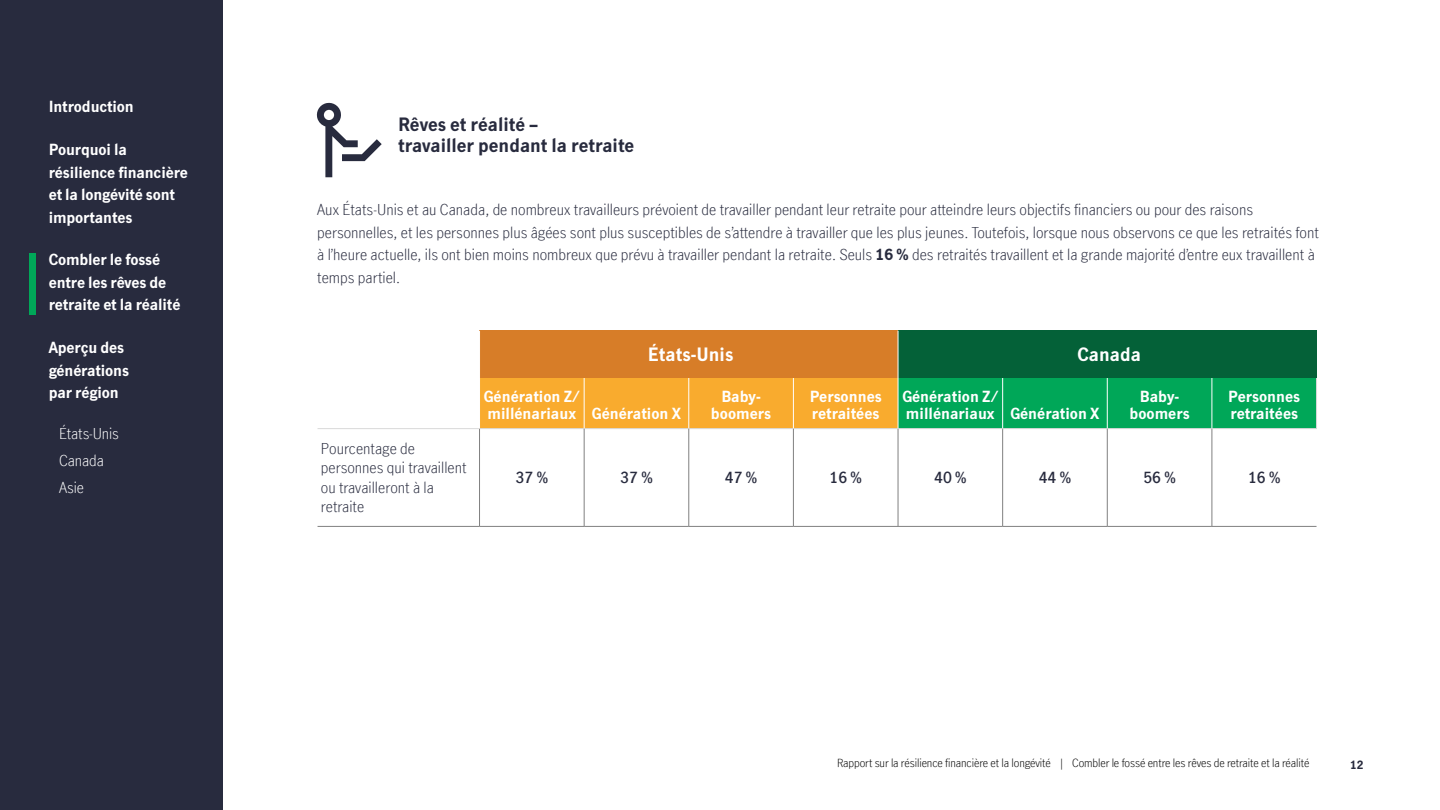
<style>
.page{position:relative;width:1440px;height:810px;background:#fff}
.page>*{position:absolute;margin:0;border:0;box-sizing:border-box;transform-origin:0 0}
.t1{font:700 18px/21px "Manulife JH Sans Optimized";color:#282b3e}
.t2{font:700 18px "Manulife JH Sans Optimized";color:#fff}
.t3{font:300 15px/22.5px "Manulife JH Sans Optimized";color:#282b3e}
.t4{font:700 15px/22.5px "Manulife JH Sans Optimized";letter-spacing:-.01em;color:#fff}
.t5{font:600 15px "Manulife JH Sans Optimized";color:#282b3e}
.t6{font:300 15px/27px "Manulife JH Sans Optimized";letter-spacing:-.01em;color:#fff}
.t7{font:300 11.25px "Manulife JH Sans Optimized";letter-spacing:-.01em;color:#000}
.t8{font:700 11.25px "Manulife JH Sans Optimized";color:#282b3e}
.s1{font-weight:700}
</style>
<div class="page">
<svg style="left:316px;top:102px;width:66px;height:75px"></svg>
<div style="left:480px;top:331px;width:418px;height:47px;background:#d77d28"></div>
<div style="left:898px;top:331px;width:419px;height:47px;background:#046138"></div>
<svg style="left:480px;top:378px;width:836px;height:50px;background:#7ca943"></svg>
<hr style="left:318px;top:428px;width:162px;height:1px;background:#d9d9d9">
<hr style="left:1316px;top:378px;width:1px;height:50px;background:#d9d9d9">
<hr style="left:584px;top:378px;width:1px;height:50px;background:#fff">
<hr style="left:689px;top:378px;width:1px;height:50px;background:#fff">
<hr style="left:793px;top:378px;width:1px;height:50px;background:#fff">
<hr style="left:1002px;top:378px;width:1px;height:50px;background:#fff">
<hr style="left:1107px;top:378px;width:1px;height:50px;background:#fff">
<hr style="left:1212px;top:378px;width:1px;height:50px;background:#fff">
<hr style="left:480px;top:428px;width:104px;height:1px;background:#d9d9d9">
<hr style="left:584px;top:428px;width:105px;height:1px;background:#d9d9d9">
<hr style="left:689px;top:428px;width:104px;height:1px;background:#d9d9d9">
<hr style="left:793px;top:428px;width:105px;height:1px;background:#d9d9d9">
<hr style="left:898px;top:428px;width:105px;height:1px;background:#d9d9d9">
<hr style="left:1003px;top:428px;width:104px;height:1px;background:#d9d9d9">
<hr style="left:1107px;top:428px;width:105px;height:1px;background:#d9d9d9">
<hr style="left:1212px;top:428px;width:105px;height:1px;background:#d9d9d9">
<hr style="left:898px;top:331px;width:1px;height:47px;background:#fff">
<hr style="left:898px;top:378px;width:1px;height:50px;background:#fff">
<hr style="left:479px;top:429px;width:1px;height:97px;background:#808080">
<hr style="left:584px;top:429px;width:1px;height:97px;background:#808080">
<hr style="left:689px;top:429px;width:1px;height:97px;background:#808080">
<hr style="left:793px;top:429px;width:1px;height:97px;background:#808080">
<hr style="left:898px;top:429px;width:1px;height:97px;background:#808080">
<hr style="left:1003px;top:429px;width:1px;height:97px;background:#808080">
<hr style="left:1107px;top:429px;width:1px;height:97px;background:#808080">
<hr style="left:1212px;top:429px;width:1px;height:97px;background:#808080">
<hr style="left:480px;top:526px;width:104px;height:1px;background:#808080">
<hr style="left:584px;top:526px;width:105px;height:1px;background:#808080">
<hr style="left:689px;top:526px;width:104px;height:1px;background:#808080">
<hr style="left:793px;top:526px;width:105px;height:1px;background:#808080">
<hr style="left:898px;top:526px;width:105px;height:1px;background:#808080">
<hr style="left:1003px;top:526px;width:104px;height:1px;background:#808080">
<hr style="left:1107px;top:526px;width:105px;height:1px;background:#808080">
<hr style="left:1212px;top:526px;width:105px;height:1px;background:#808080">
<hr style="left:318px;top:526px;width:162px;height:1px;background:#808080">
<div style="left:0;top:0;width:223px;height:810px;background:#282b3e"></div>
<div style="left:30px;top:253px;width:6px;height:61px;background:#00a758"></div>
<p class="t4" style="left:49px;top:95px;width:87px">Introduction</p>
<p class="t4" style="left:49px;top:138px;width:141px">Pourquoi la résilience financière et la longévité sont importantes</p>
<p class="t4" style="left:49px;top:248px;width:133px">Combler le fossé entre les rêves de retraite et la réalité</p>
<p class="t4" style="left:49px;top:336px;width:82px">Aperçu des générations par région</p>
<p class="t6" style="left:59px;top:419px;width:61px">États-Unis<br>Canada<br>Asie</p>
<p class="t1" style="left:398px;top:114px;width:238px">Rêves et réalité –<br>travailler pendant la retraite</p>
<p class="t3" style="left:317px;top:198px;width:1003px">Aux États-Unis et au Canada, de nombreux travailleurs prévoient de travailler pendant leur retraite pour atteindre leurs objectifs financiers ou pour des raisons personnelles, et les personnes plus âgées sont plus susceptibles de s’attendre à travailler que les plus jeunes. Toutefois, lorsque nous observons ce que les retraités font à l’heure actuelle, ils ont bien moins nombreux que prévu à travailler pendant la retraite. Seuls <span class="s1">16 %</span> des retraités travaillent et la grande majorité d’entre eux travaillent à temps partiel.</p>
<p class="t3" style="left:321px;top:438px;width:147px;line-height:19.5px">Pourcentage de personnes qui travaillent ou travailleront à la retraite</p>
<p class="t2" style="left:648px;top:342px;width:87px">États-Unis</p>
<p class="t2" style="left:1077px;top:342px;width:65px">Canada</p>
<p class="t4" style="left:484px;top:388px;width:199px;line-height:16.5px">Génération Z/<br>millénariaux Génération X</p>
<p class="t4" style="left:711px;top:388px;width:62px;line-height:16.5px;text-align:center">Baby&shy;boomers</p>
<p class="t4" style="left:810px;top:388px;width:74px;line-height:16.5px">Personnes retraitées</p>
<p class="t4" style="left:902px;top:388px;width:199px;line-height:16.5px">Génération Z/<br>millénariaux Génération X</p>
<p class="t4" style="left:1129px;top:388px;width:62px;line-height:16.5px;text-align:center">Baby&shy;boomers</p>
<p class="t4" style="left:1228px;top:388px;width:74px;line-height:16.5px">Personnes retraitées</p>
<p class="t5" style="left:516px;top:467px;width:34px">37 %</p>
<p class="t5" style="left:620px;top:467px;width:34px">37 %</p>
<p class="t5" style="left:725px;top:467px;width:34px">47 %</p>
<p class="t5" style="left:830px;top:467px;width:34px">16 %</p>
<p class="t5" style="left:934px;top:467px;width:34px">40 %</p>
<p class="t5" style="left:1039px;top:467px;width:34px">44 %</p>
<p class="t5" style="left:1143px;top:467px;width:34px">56 %</p>
<p class="t5" style="left:1248px;top:467px;width:34px">16 %</p>
<p class="t7" style="left:837px;top:756px;width:474px">Rapport sur la résilience financière et la longévité | Combler le fossé entre les rêves de retraite et la réalité</p>
<p class="t8" style="left:1350px;top:757px;width:15px">12</p>
</div>
